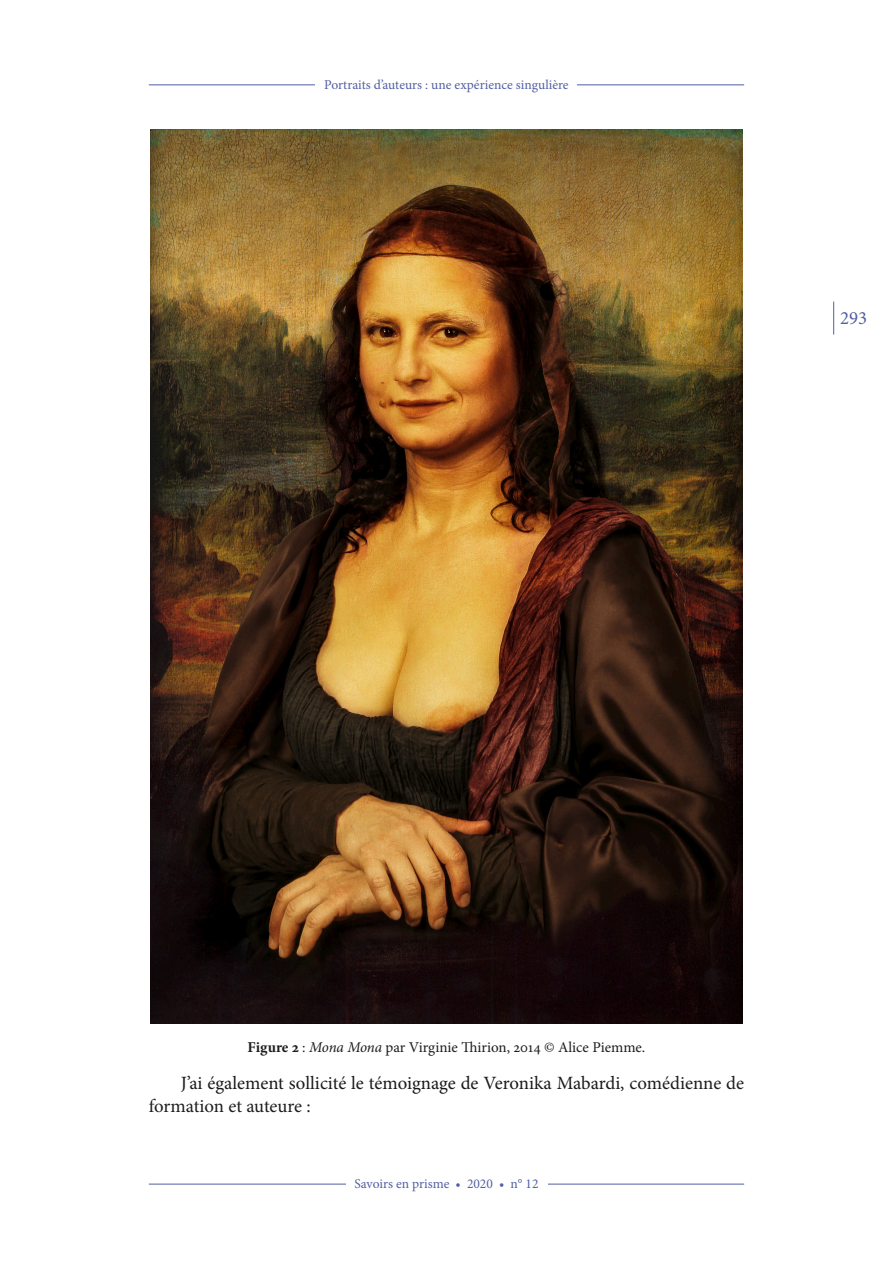
<style>
.page{position:relative;width:893px;height:1263px;background:#fff}
.page>*{position:absolute;margin:0;border:0;box-sizing:border-box;transform-origin:0 0}
.SEP_Normal{font:18.75px/22.5px "Minion Pro";color:#1a1a1a}
.t1{font:18.75px "Minion Pro";color:#525fa4}
.SEP_Notes{font:15px "Minion Pro";color:#1d1d1b}
.t2{font:13.5px "Minion Pro";color:#525fa4}
.s1{font-weight:700}
.s2{font-style:italic}
.s3{color:#1d1d1b}
</style>
<div class="page">
<hr style="left:149px;top:85px;width:595px;height:1px;background:#525fa4">
<div style="left:316px;top:70px;width:261px;height:31px;background:#fff"></div>
<hr style="left:149px;top:1184px;width:595px;height:1px;background:#525fa4">
<div style="left:346px;top:1169px;width:201px;height:31px;background:#fff"></div>
<hr style="left:833px;top:302px;width:1px;height:33px;background:#525fa4">
<img style="left:151px;top:130px;width:591px;height:894px">
<p class="t2" style="left:324px;top:75px;width:246px">Portraits d’auteurs : une expérience singulière</p>
<p class="t1" style="left:840px;top:305px;width:28px">293</p>
<p class="SEP_Notes" style="left:248px;top:1037px;width:399px"><span class="s1">Figure 2</span> : <span class="s2">Mona Mona</span> par Virginie Thirion, 2014 © Alice Piemme.</p>
<p class="SEP_Normal" style="left:149px;top:1072px;width:597px;text-indent:32px">J’ai également sollicité le témoignage de Veronika Mabardi<span class="s3">, comédienne de formation et auteure :</span></p>
<p class="t2" style="left:354px;top:1174px;width:185px">Savoirs en prisme • 2020 • n° 12</p>
</div>
